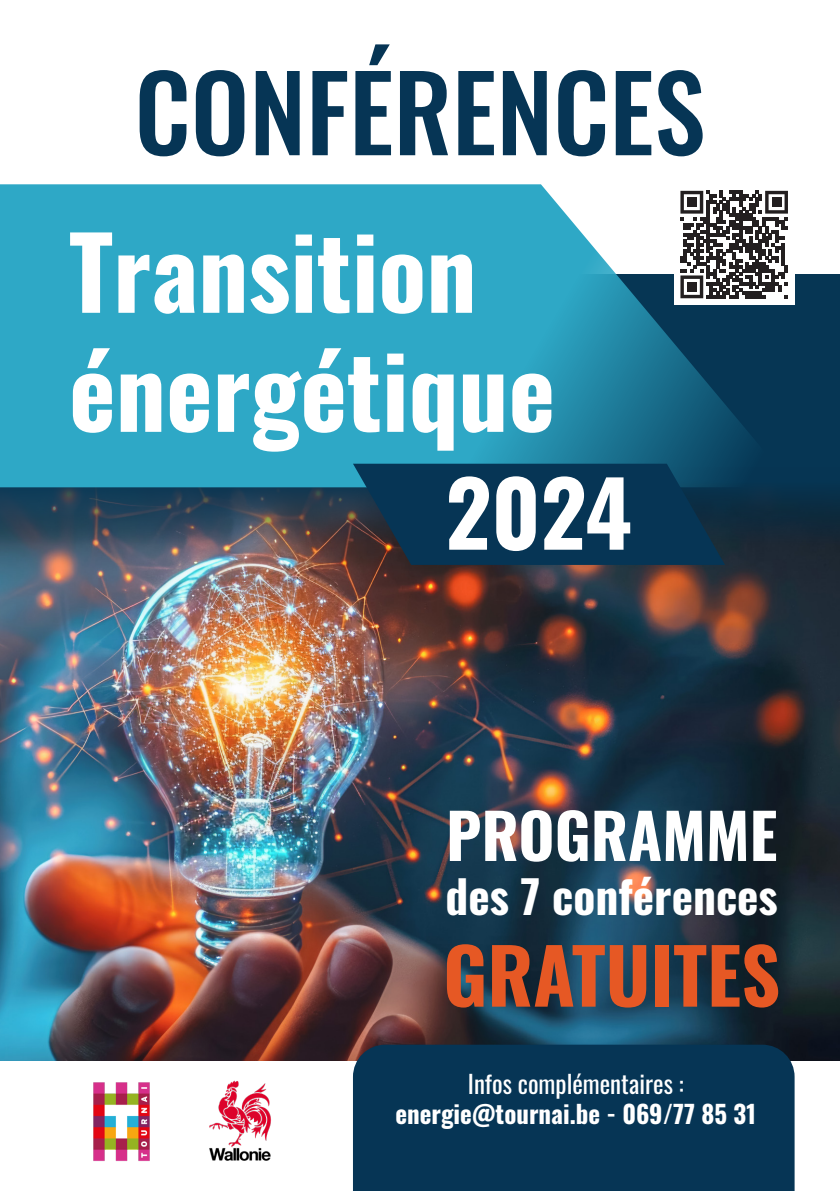
<style>
.page{position:relative;width:840px;height:1191px;background:#fff}
.page>*{position:absolute;margin:0;border:0;box-sizing:border-box;transform-origin:0 0}
.t1{font:500 104px "Oswald";color:#063555}
.t2{font:700 99.2px/119px "Oswald";color:#fff}
.t3{font:700 89.2px "Oswald";color:#fff}
.t4{font:700 76px "Oswald";color:#e65824}
.t5{font:700 62px "Oswald";color:#fff}
.t6{font:700 45.4px "Oswald";color:#fff}
.t7{font:700 24.8px/29.8px "Oswald";color:#fff;text-align:center}
.s1{font-weight:400}
</style>
<div class="page">
<img style="left:0;top:468px;width:839px;height:592px">
<svg style="left:0;top:184px;width:794px;height:303px;background:#319cb9"></svg>
<svg style="left:353px;top:464px;width:371px;height:101px;background:#0a3552"></svg>
<img style="left:93px;top:1082px;width:57px;height:79px">
<div style="left:353px;top:1044px;width:441px;height:147px;background:#063555"></div>
<img style="left:209px;top:1080px;width:62px;height:81px">
<div style="left:673px;top:184px;width:121px;height:121px;background:#fff"></div>
<svg style="left:680px;top:191px;width:107px;height:107px"></svg>
<div style="left:686px;top:197px;width:10px;height:10px;background:#231f20"></div>
<div style="left:771px;top:197px;width:10px;height:10px;background:#231f20"></div>
<div style="left:686px;top:282px;width:10px;height:10px;background:#231f20"></div>
<p class="t1" style="left:134px;top:58px;width:572px">CONFÉRENCES</p>
<p class="t2" style="left:69px;top:219px;width:487px">Transition énergétique</p>
<p class="t3" style="left:445px;top:467px;width:188px">2024</p>
<p class="t5" style="left:446px;top:803px;width:332px">PROGRAMME</p>
<p class="t6" style="left:445px;top:873px;width:333px">des 7 conférences</p>
<p class="t4" style="left:443px;top:936px;width:338px">GRATUITES</p>
<p class="t7" style="left:395px;top:1070px;width:362px"><span class="s1">Infos complémentaires : </span>energie@tournai.be - 069/77 85 31</p>
</div>
